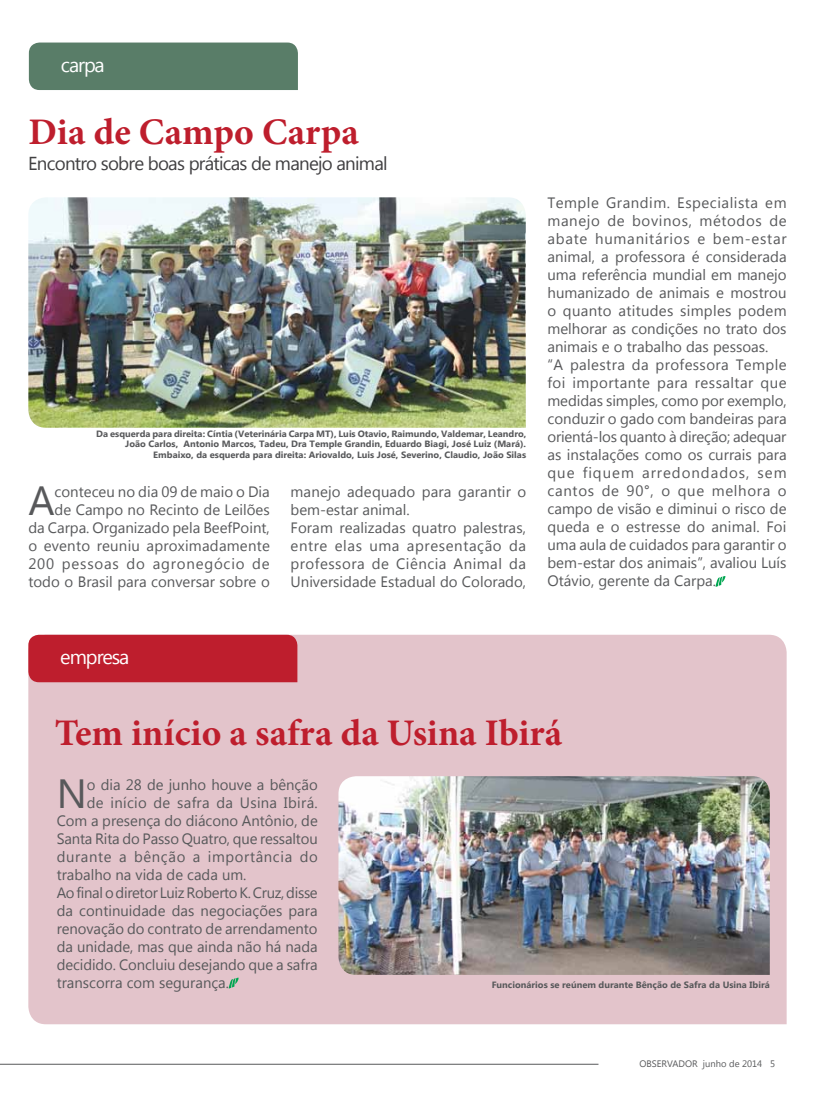
<style>
.page{position:relative;width:815px;height:1099px;background:#fff}
.page>*{position:absolute;margin:0;border:0;box-sizing:border-box;transform-origin:0 0}
.t1{font:40.75px "Segoe UI";color:#58595b}
.t2{font:700 37.5px "Minion Pro";color:#be1e2d}
.t3{font:20px "Segoe UI";letter-spacing:-.05em;color:#fff}
.t4{font:18.75px "Segoe UI";letter-spacing:-.04em;color:#414042}
.t5{font:15px/18px "Segoe UI";color:#58595b}
.t6{font:15px "Segoe UI";letter-spacing:-.02em;color:#58595b}
.t7{font:15px "Segoe UI";letter-spacing:.02em;color:#58595b}
.t8{font:15px "Segoe UI";letter-spacing:.045em;color:#58595b}
.t9{font:9.38px "Segoe UI";color:#58595b}
.t10{font:700 9.12px/10.4px "Segoe UI";color:#58595b;text-align:right}
</style>
<div class="page">
<hr style="left:0;top:1063px;width:598px;height:1px;background:#58595b">
<div style="left:28px;top:634px;width:759px;height:390px;background:#e3c4cb"></div>
<div style="left:28px;top:634px;width:269px;height:48px;background:#be1e2d"></div>
<svg style="left:229px;top:977px;width:10px;height:11px"></svg>
<img style="left:338px;top:776px;width:432px;height:198px">
<div style="left:29px;top:43px;width:269px;height:47px;background:#597d68"></div>
<svg style="left:716px;top:576px;width:9px;height:11px"></svg>
<img style="left:28px;top:197px;width:498px;height:231px">
<h3 class="t3" style="left:61px;top:51px;width:46px">carpa</h3>
<h2 class="t2" style="left:28px;top:105px;width:332px">Dia de Campo Carpa</h2>
<p class="t4" style="left:28px;top:150px;width:361px">Encontro sobre boas práticas de manejo animal</p>
<p class="t10" style="left:96px;top:428px;width:432px">Da esquerda para direita: Cíntia (Veterinária Carpa MT), Luis Otavio, Raimundo, Valdemar, Leandro,<br>João Carlos, Antonio Marcos, Tadeu, Dra Temple Grandin, Eduardo Biagi, José Luiz (Mará).<br>Embaixo, da esquerda para direita: Ariovaldo, Luis José, Severino, Claudio, João Silas</p>
<p class="t5" style="left:28px;top:481px;width:243px;text-align:right">conteceu no dia 09 de maio o Dia<br>de Campo no Recinto de Leilões<br>da Carpa. Organizado pela BeefPoint, o evento reuniu aproximadamente<br>200 pessoas do agronegócio de todo o Brasil para conversar sobre o</p>
<h1 class="t1" style="left:28px;top:472px;width:28px">A</h1>
<p class="t5" style="left:291px;top:481px;width:237px">manejo adequado para garantir o bem-estar animal.<br>Foram realizadas quatro palestras, entre elas uma apresentação da professora de Ciência Animal da<br>Universidade Estadual do Colorado,</p>
<p class="t5" style="left:547px;top:193px;width:241px">Temple Grandim. Especialista em manejo de bovinos, métodos de abate humanitários e bem-estar animal, a professora é considerada uma referência mundial em manejo humanizado de animais e mostrou o quanto atitudes simples podem melhorar as condições no trato dos animais e o trabalho das pessoas. “A palestra da professora Temple foi importante para ressaltar que medidas simples, como por exemplo, conduzir o gado com bandeiras para orientá-los quanto à direção; adequar as instalações como os currais para que fiquem arredondados, sem cantos de 90°, o que melhora o campo de visão e diminui o risco de queda e o estresse do animal. Foi uma aula de cuidados para garantir o bem-estar dos animais”, avaliou Luís Otávio, gerente da Carpa.</p>
<h3 class="t3" style="left:60px;top:643px;width:71px">empresa</h3>
<h2 class="t2" style="left:55px;top:706px;width:509px">Tem início a safra da Usina Ibirá</h2>
<h1 class="t1" style="left:57px;top:765px;width:32px">N</h1>
<p class="t5" style="left:87px;top:775px;width:232px">o dia 28 de junho houve a bênção</p>
<p class="t7" style="left:87px;top:792px;width:232px">de início de safra da Usina Ibirá.</p>
<p class="t5" style="left:57px;top:811px;width:263px">Com a presença do diácono Antônio, de</p>
<p class="t5" style="left:57px;top:829px;width:263px">Santa Rita do Passo Quatro, que ressaltou</p>
<p class="t8" style="left:57px;top:846px;width:263px">durante a bênção a importância do</p>
<p class="t5" style="left:57px;top:865px;width:191px">trabalho na vida de cada um.</p>
<p class="t6" style="left:57px;top:882px;width:263px">Ao final o diretor Luiz Roberto K. Cruz, disse</p>
<p class="t5" style="left:57px;top:901px;width:262px">da continuidade das negociações para</p>
<p class="t5" style="left:57px;top:919px;width:262px">renovação do contrato de arrendamento</p>
<p class="t5" style="left:57px;top:937px;width:263px">da unidade, mas que ainda não há nada</p>
<p class="t5" style="left:57px;top:955px;width:262px">decidido. Concluiu desejando que a safra</p>
<p class="t5" style="left:57px;top:973px;width:174px">transcorra com segurança.</p>
<p class="t10" style="left:492px;top:979px;width:280px">Funcionários se reúnem durante Bênção de Safra da Usina Ibirá</p>
<p class="t9" style="left:639px;top:1057px;width:137px">OBSERVADOR junho de 2014 5</p>
</div>
